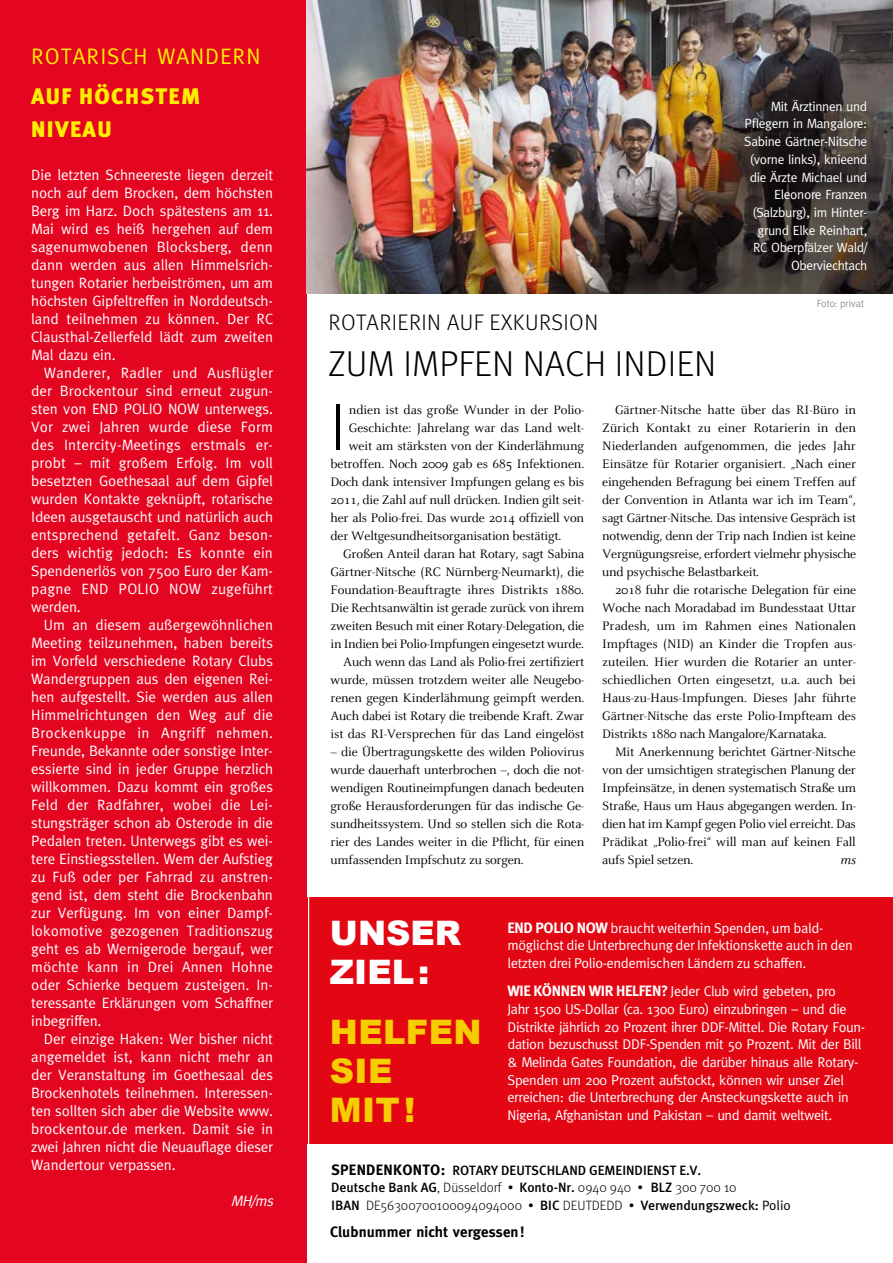
<style>
.page{position:relative;width:893px;height:1263px;background:#fff}
.page>*{position:absolute;margin:0;border:0;box-sizing:border-box;transform-origin:0 0}
.t1{font:300 66px "Meta";color:#000}
.t2{font:300 36px "Meta";letter-spacing:.005em;color:#000}
.t3{font:900 33.75px/39px "Arial";letter-spacing:.01em;color:#f6cd00}
.t4{font:900 33.75px/39px "Arial";color:#fff}
.t5{font:300 22.5px "Meta";letter-spacing:.02em;color:#000}
.t6{font:900 22.5px/33px "Meta";letter-spacing:.06em;color:#ffed00}
.t7{font:22.5px "Meta";letter-spacing:.04em;color:#ffed00}
.t8{font:15px/18px "Meta";letter-spacing:-.01em;color:#fff;text-align:justify}
.t9{font:700 15px "Meta";letter-spacing:.005em;color:#000}
.t10{font:italic 15px "Meta";color:#fff}
.t11{font:14.25px/17.7px "Meta";letter-spacing:-.025em;color:#fff}
.t12{font:14.25px/17.7px "Meta Normal";letter-spacing:-.025em;color:#fff}
.t13{font:13.5px/18px "Celeste";letter-spacing:-.015em;color:#000;text-align:justify}
.t14{font:500 13.5px/17.7px "Meta";color:#000}
.t15{font:italic 13.5px "Celeste";color:#000}
.t16{font:13.35px/17.7px "Meta";letter-spacing:-.025em;color:#fff;text-align:right}
.t17{font:300 10.5px "Meta";color:#706f6f}
.s1{font-family:"Meta";font-weight:700;font-size:15px}
.s2{font-weight:700;font-size:15px}
.s3{font-weight:700;font-size:15.75px}
.s4{font-weight:300}
.s5{font-family:"Meta Medium Caps";font-weight:400}
.s6{font-family:"Meta Normal";font-weight:400}
</style>
<div class="page">
<div style="left:297px;top:897px;width:596px;height:247px;background:#e30613"></div>
<div style="left:0;top:0;width:307px;height:1263px;background:#e40521"></div>
<hr style="left:308px;top:391px;width:1px;height:872px;background:#fff">
<img style="left:307px;top:0;width:586px;height:293px">
<h3 class="t7" style="left:31px;top:43px;width:231px">ROTARISCH WANDERN</h3>
<h3 class="t6" style="left:31px;top:80px;width:171px">AUF HÖCHSTEM<br>NIVEAU</h3>
<p class="t8" style="left:31px;top:166px;width:243px">Die letzten Schneereste liegen derzeit noch auf dem Brocken, dem höchsten Berg im Harz. Doch spätestens am 11.<br>Mai wird es heiß hergehen auf dem sagenumwobenen Blocksberg, denn dann werden aus allen Himmelsrich&shy;tungen Rotarier herbeiströmen, um am höchsten Gipfeltreffen in Norddeutsch&shy;land teilnehmen zu können. Der RC Clausthal-Zellerfeld lädt zum zweiten Mal dazu ein.</p>
<p class="t8" style="left:31px;top:364px;width:243px;text-indent:13px">Wanderer, Radler und Ausflügler der Brockentour sind erneut zugun&shy;sten von END POLIO NOW unterwegs.<br>Vor zwei Jahren wurde diese Form des Intercity-Meetings erstmals er&shy;probt – mit großem Erfolg. Im voll besetzten Goethesaal auf dem Gipfel wurden Kontakte geknüpft, rotarische Ideen ausgetauscht und natürlich auch entsprechend getafelt. Ganz beson&shy;ders wichtig jedoch: Es konnte ein Spendenerlös von 7500 Euro der Kam&shy;pagne END POLIO NOW zugeführt werden.</p>
<p class="t8" style="left:31px;top:616px;width:243px;text-indent:13px">Um an diesem außergewöhnlichen Meeting teilzunehmen, haben bereits im Vorfeld verschiedene Rotary Clubs Wandergruppen aus den eigenen Rei&shy;hen aufgestellt. Sie werden aus allen Himmelrichtungen den Weg auf die Brockenkuppe in Angriff nehmen.<br>Freunde, Bekannte oder sonstige Inter&shy;essierte sind in jeder Gruppe herzlich willkommen. Dazu kommt ein großes Feld der Radfahrer, wobei die Lei&shy;stungsträger schon ab Osterode in die Pedalen treten. Unterwegs gibt es wei&shy;tere Einstiegsstellen. Wem der Aufstieg zu Fuß oder per Fahrrad zu anstren&shy;gend ist, dem steht die Brockenbahn zur Verfügung. Im von einer Dampf&shy;lokomotive gezogenen Traditionszug geht es ab Wernigerode bergauf, wer möchte kann in Drei Annen Hohne oder Schierke bequem zusteigen. In&shy;teressante Erklärungen vom Schaffner inbegriffen.</p>
<p class="t8" style="left:31px;top:1030px;width:243px;text-indent:13px">Der einzige Haken: Wer bisher nicht angemeldet ist, kann nicht mehr an der Veranstaltung im Goethesaal des Brockenhotels teilnehmen. Interessen&shy;ten sollten sich aber die Website www. brockentour.de merken. Damit sie in zwei Jahren nicht die Neuauflage dieser Wandertour verpassen.</p>
<p class="t10" style="left:231px;top:1192px;width:47px">MH/ms</p>
<p class="t16" style="left:744px;top:97px;width:125px">Mit Ärztinnen und<br>Pflegern in Mangalore:<br>Sabine Gärtner-Nitsche (vorne links), knieend die Ärzte Michael und<br>Eleonore Franzen (Salzburg), im Hinter&shy;grund Elke Reinhart,<br>RC Oberpfälzer Wald/<br>Oberviechtach</p>
<h3 class="t5" style="left:329px;top:309px;width:271px">ROTARIERIN AUF EXKURSION</h3>
<h2 class="t2" style="left:328px;top:343px;width:390px">ZUM IMPFEN NACH INDIEN</h2>
<p class="t17" style="left:817px;top:297px;width:49px">Foto: privat</p>
<h1 class="t1" style="left:331px;top:390px;width:17px">I</h1>
<p class="t13" style="left:349px;top:401px;width:237px">ndien ist das große Wunder in der Polio-</p>
<p class="t13" style="left:349px;top:419px;width:237px">Geschichte: Jahrelang war das Land welt-</p>
<p class="t13" style="left:349px;top:437px;width:237px">weit am stärksten von der Kinderlähmung</p>
<p class="t13" style="left:331px;top:455px;width:255px">betroffen. Noch 2009 gab es 685 Infektionen.</p>
<p class="t13" style="left:331px;top:473px;width:255px">Doch dank intensiver Impfungen gelang es bis</p>
<p class="t13" style="left:331px;top:491px;width:255px">2011, die Zahl auf null drücken. Indien gilt seit-</p>
<p class="t13" style="left:331px;top:509px;width:255px">her als Polio-frei. Das wurde 2014 offiziell von</p>
<p class="t13" style="left:331px;top:527px;width:232px">der Weltgesundheitsorganisation bestätigt.</p>
<p class="t13" style="left:343px;top:545px;width:243px">Großen Anteil daran hat Rotary, sagt Sabina</p>
<p class="t13" style="left:331px;top:563px;width:255px">Gärtner-Nitsche (RC Nürnberg-Neumarkt), die</p>
<p class="t13" style="left:331px;top:581px;width:255px">Foundation-Beauftragte ihres Distrikts 1880.</p>
<p class="t13" style="left:331px;top:599px;width:255px">Die Rechtsanwältin ist gerade zurück von ihrem</p>
<p class="t13" style="left:331px;top:617px;width:255px">zweiten Besuch mit einer Rotary-Delegation, die</p>
<p class="t13" style="left:331px;top:635px;width:255px">in Indien bei Polio-Impfungen eingesetzt wurde.</p>
<p class="t13" style="left:343px;top:653px;width:242px">Auch wenn das Land als Polio-frei zertifiziert</p>
<p class="t13" style="left:331px;top:671px;width:255px">wurde, müssen trotzdem weiter alle Neugebo-</p>
<p class="t13" style="left:331px;top:689px;width:255px">renen gegen Kinderlähmung geimpft werden.</p>
<p class="t13" style="left:331px;top:707px;width:255px">Auch dabei ist Rotary die treibende Kraft. Zwar</p>
<p class="t13" style="left:331px;top:725px;width:255px">ist das RI-Versprechen für das Land eingelöst</p>
<p class="t13" style="left:331px;top:743px;width:255px">– die Übertragungskette des wilden Poliovirus wurde dauerhaft unterbrochen –, doch die not&shy;wendigen Routineimpfungen danach bedeuten große Herausforderungen für das indische Ge&shy;sundheitssystem. Und so stellen sich die Rota&shy;rier des Landes weiter in die Pflicht, für einen umfassenden Impfschutz zu sorgen.</p>
<p class="t13" style="left:602px;top:401px;width:255px;text-indent:13px">Gärtner-Nitsche hatte über das RI-Büro in Zürich Kontakt zu einer Rotarierin in den Niederlanden aufgenommen, die jedes Jahr Einsätze für Rotarier organisiert. „Nach einer eingehenden Befragung bei einem Treffen auf der Convention in Atlanta war ich im Team“, sagt Gärtner-Nitsche. Das intensive Gespräch ist notwendig, denn der Trip nach Indien ist keine Vergnügungsreise, erfordert vielmehr physische und psychische Belastbarkeit.</p>
<p class="t13" style="left:602px;top:581px;width:255px;text-indent:13px">2018 fuhr die rotarische Delegation für eine Woche nach Moradabad im Bundesstaat Uttar Pradesh, um im Rahmen eines Nationalen Impftages (NID) an Kinder die Tropfen aus&shy;zuteilen. Hier wurden die Rotarier an unter&shy;schiedlichen Orten eingesetzt, u.a. auch bei Haus-zu-Haus-Impfungen. Dieses Jahr führte Gärtner-Nitsche das erste Polio-Impfteam des Distrikts 1880 nach Mangalore/Karnataka.</p>
<p class="t13" style="left:602px;top:743px;width:255px;text-indent:13px">Mit Anerkennung berichtet Gärtner-Nitsche von der umsichtigen strategischen Planung der Impfeinsätze, in denen systematisch Straße um Straße, Haus um Haus abgegangen werden. In&shy;dien hat im Kampf gegen Polio viel erreicht. Das Prädikat „Polio-frei“ will man auf keinen Fall aufs Spiel setzen.</p>
<p class="t15" style="left:840px;top:853px;width:17px">ms</p>
<h3 class="t4" style="left:330px;top:912px;width:133px">UNSER<br>ZIEL :</h3>
<h3 class="t3" style="left:330px;top:1011px;width:153px">HELFEN<br>SIE<br>MIT!</h3>
<p class="t12" style="left:507px;top:918px;width:347px"><span class="s1">END POLIO NOW</span> braucht weiterhin Spenden, um bald&shy;möglichst die Unterbrechung der Infektionskette auch in den letzten drei Polio-endemischen Ländern zu schaffen.</p>
<p class="t11" style="left:507px;top:982px;width:359px"><span class="s2">WIE KÖNNEN WIR HELFEN?</span> Jeder Club wird gebeten, pro<br>Jahr 1500 US-Dollar (ca. 1300 Euro) einzubringen – und die Distrikte jährlich 20 Prozent ihrer DDF-Mittel. Die Rotary Foun&shy;dation bezuschusst DDF-Spenden mit 50 Prozent. Mit der Bill &amp; Melinda Gates Foundation, die darüber hinaus alle Rotary-Spenden um 200 Prozent aufstockt, können wir unser Ziel erreichen: die Unterbrechung der Ansteckungskette auch in Nigeria, Afghanistan und Pakistan – und damit weltweit.</p>
<p class="t14" style="left:331px;top:1161px;width:461px"><span class="s2">SPENDENKONTO</span><span class="s3">:</span> ROTARY DEUTSCHLAND GEMEINDIENST E.V.<br>Deutsche Bank AG<span class="s4">, Düsseldorf •</span> Konto-Nr. <span class="s4">0940 940 •</span> BLZ <span class="s4">300 700 10<br></span><span class="s5">IBAN</span> <span class="s4">DE56300700100094094000 •</span> BIC <span class="s4">DEUTDEDD •</span> Verwendungszweck: <span class="s6">Polio</span></p>
<p class="t9" style="left:330px;top:1223px;width:196px">Clubnummer nicht vergessen !</p>
</div>
